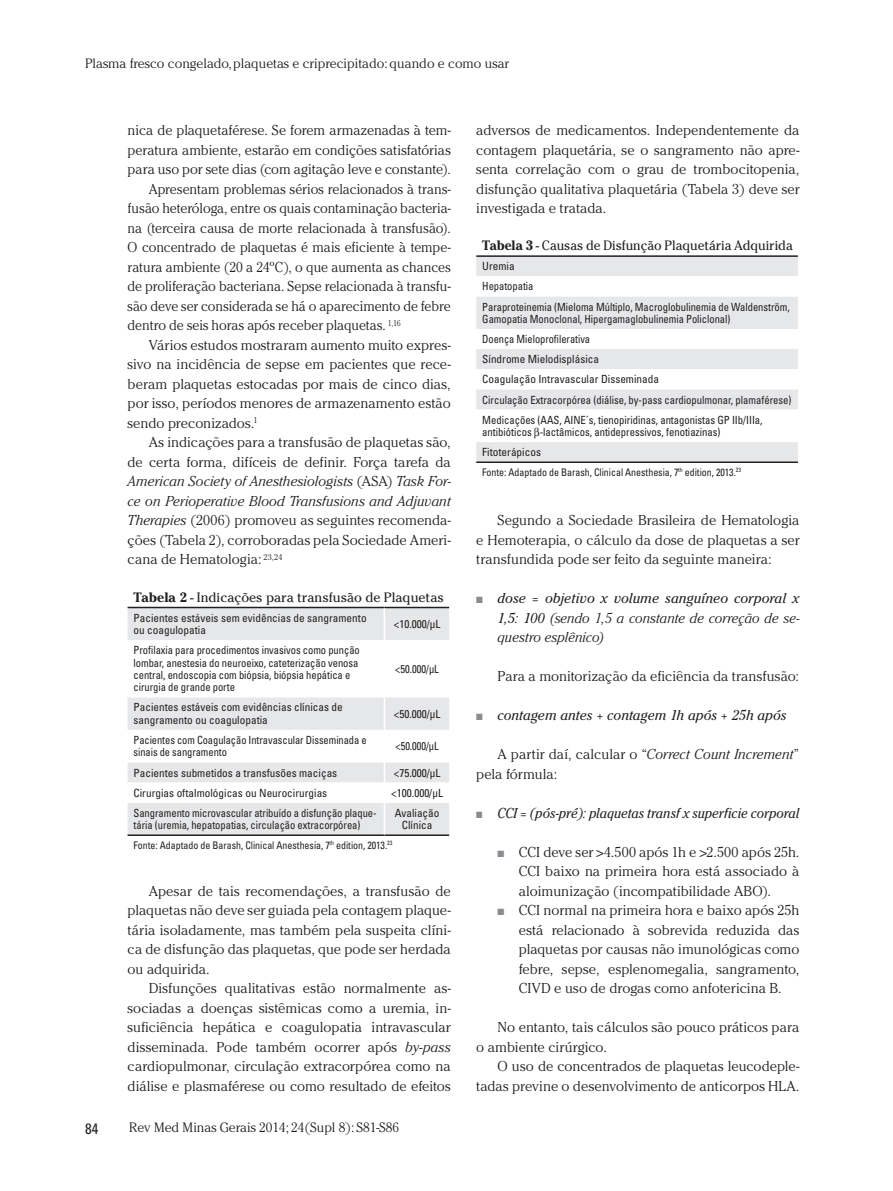
<style>
.page{position:relative;width:893px;height:1191px;background:#fff}
.page>*{position:absolute;margin:0;border:0;box-sizing:border-box;transform-origin:0 0}
.t1{font:condensed 15px "Univers LT Std";color:#231f20}
.t2{font:300 14.25px/19.5px "Cheltenham Std";letter-spacing:-.005em;color:#231f20;text-align:justify}
.t3{font:300 14.25px "Cheltenham Std";letter-spacing:-.005em;color:#231f20;scale:.96 1}
.t4{font:italic 300 14.25px/19.5px "Cheltenham Std";color:#231f20;text-align:justify}
.t5{font:italic 14.25px "Cheltenham Std";color:#231f20;scale:.92 1}
.t6{font:italic 14.25px "Cheltenham Std";color:#231f20}
.t7{font:300 13.5px "Cheltenham Std";color:#231f20}
.t8{font:13.5px "Cheltenham Std";letter-spacing:-.005em;color:#231f20;scale:.96 1}
.t9{font:13.5px "Cheltenham Std";letter-spacing:-.005em;color:#231f20}
.t10{font:condensed 11.25px/20.1px "Univers LT Std";letter-spacing:-.005em;color:#231f20;scale:.94 1}
.t11{font:condensed 11.25px/12.3px "Univers LT Std";letter-spacing:-.005em;color:#231f20}
.t12{font:condensed 11.25px/12.3px "Univers LT Std";letter-spacing:-.005em;color:#231f20;scale:.93 1}
.t13{font:condensed 11.25px/20.1px "Univers LT Std";letter-spacing:-.005em;color:#231f20;scale:.95 1}
.t14{font:condensed 10.5px "Univers LT Std";letter-spacing:-.005em;color:#231f20;scale:.95 1}
.s1{font-style:normal}
.s2{font-style:italic}
.s3{font-weight:700}
.s4{color:#8a8c8f}
.s5{font-weight:400}
</style>
<div class="page">
<div style="left:128px;top:608px;width:321px;height:226px;background:#e6e7e9"></div>
<svg style="left:128px;top:640px;width:321px;height:162px"></svg>
<hr style="left:128px;top:834px;width:256px;height:2px;background:#231f20">
<hr style="left:384px;top:834px;width:65px;height:2px;background:#231f20">
<hr style="left:128px;top:607px;width:256px;height:1px;background:#231f20">
<hr style="left:384px;top:607px;width:65px;height:1px;background:#231f20">
<hr style="left:384px;top:608px;width:1px;height:32px;background:#fff">
<hr style="left:384px;top:640px;width:1px;height:57px;background:#fff">
<hr style="left:384px;top:697px;width:1px;height:33px;background:#fff">
<hr style="left:384px;top:730px;width:1px;height:32px;background:#fff">
<svg style="left:384px;top:762px;width:1px;height:40px"></svg>
<hr style="left:384px;top:802px;width:1px;height:32px;background:#fff">
<div style="left:476px;top:257px;width:322px;height:204px;background:#e6e7e9"></div>
<svg style="left:476px;top:276px;width:322px;height:166px"></svg>
<hr style="left:476px;top:461px;width:322px;height:2px;background:#231f20">
<hr style="left:476px;top:255px;width:322px;height:2px;background:#231f20">
<svg style="left:535px;top:427px;width:4px;height:11px"></svg>
<p class="t7" style="left:85px;top:56px;width:425px">Plasma fresco congelado, plaquetas e criprecipitado: quando e como usar</p>
<p class="t2" style="left:128px;top:120px;width:325px">nica de plaquetaférese. Se forem armazenadas à tem-</p>
<p class="t2" style="left:128px;top:140px;width:325px">peratura ambiente, estarão em condições satisfatórias</p>
<p class="t2" style="left:128px;top:159px;width:325px">para uso por sete dias (com agitação leve e constante).</p>
<p class="t3" style="left:149px;top:180px;width:316px">Apresentam problemas sérios relacionados à trans-</p>
<p class="t3" style="left:128px;top:200px;width:338px">fusão heteróloga, entre os quais contaminação bacteria-</p>
<p class="t3" style="left:128px;top:219px;width:338px">na (terceira causa de morte relacionada à transfusão).</p>
<p class="t3" style="left:128px;top:239px;width:338px">O concentrado de plaquetas é mais eficiente à tempe-</p>
<p class="t3" style="left:128px;top:258px;width:338px">ratura ambiente (20 a 24ºC), o que aumenta as chances</p>
<p class="t3" style="left:128px;top:278px;width:338px">de proliferação bacteriana. Sepse relacionada à transfu-</p>
<p class="t3" style="left:128px;top:297px;width:338px">são deve ser considerada se há o aparecimento de febre</p>
<p class="t3" style="left:128px;top:317px;width:286px">dentro de seis horas após receber plaquetas. <sup>1,16</sup></p>
<p class="t2" style="left:149px;top:335px;width:303px">Vários estudos mostraram aumento muito expres-</p>
<p class="t2" style="left:128px;top:354px;width:325px">sivo na incidência de sepse em pacientes que rece-</p>
<p class="t2" style="left:128px;top:374px;width:325px">beram plaquetas estocadas por mais de cinco dias,</p>
<p class="t2" style="left:128px;top:393px;width:325px">por isso, períodos menores de armazenamento estão</p>
<p class="t2" style="left:128px;top:413px;width:132px">sendo preconizados.<sup>1</sup></p>
<p class="t2" style="left:149px;top:432px;width:303px">As indicações para a transfusão de plaquetas são,</p>
<p class="t2" style="left:128px;top:452px;width:325px">de certa forma, difíceis de definir. Força tarefa da</p>
<p class="t4" style="left:128px;top:471px;width:325px">American Society of Anesthesiologists <span class="s1">(ASA)</span> Task For-</p>
<p class="t4" style="left:128px;top:491px;width:325px">ce on Perioperative Blood Transfusions and Adjuvant</p>
<p class="t2" style="left:128px;top:510px;width:325px"><span class="s2">Therapies</span> (2006) promoveu as seguintes recomenda-</p>
<p class="t2" style="left:128px;top:530px;width:325px">ções (Tabela 2), corroboradas pela Sociedade Ameri-</p>
<p class="t2" style="left:128px;top:549px;width:156px">cana de Hematologia: <sup>23,24</sup></p>
<p class="t9" style="left:134px;top:589px;width:312px"><span class="s3">Tabela 2</span> - Indicações para transfusão de Plaquetas</p>
<p class="t11" style="left:134px;top:611px;width:235px">Pacientes estáveis sem evidências de sangramento ou coagulopatia</p>
<p class="t11" style="left:394px;top:617px;width:48px">&lt;10.000/µL</p>
<p class="t10" style="left:134px;top:644px;width:242px;line-height:12.3px">Profilaxia para procedimentos invasivos como punção lombar, anestesia do neuroeixo, cateterização venosa central, endoscopia com biópsia, biópsia hepática e cirurgia de grande porte</p>
<p class="t10" style="left:395px;top:658px;width:48px">&lt;50.000/µL</p>
<p class="t11" style="left:134px;top:701px;width:211px">Pacientes estáveis com evidências clínicas de sangramento ou coagulopatia</p>
<p class="t11" style="left:394px;top:707px;width:48px">&lt;50.000/µL</p>
<p class="t12" style="left:134px;top:733px;width:252px">Pacientes com Coagulação Intravascular Disseminada e sinais de sangramento</p>
<p class="t12" style="left:396px;top:740px;width:48px">&lt;50.000/µL</p>
<p class="t11" style="left:134px;top:766px;width:205px">Pacientes submetidos a transfusões maciças</p>
<p class="t11" style="left:394px;top:766px;width:48px">&lt;75.000/µL</p>
<p class="t11" style="left:134px;top:786px;width:195px">Cirurgias oftalmológicas ou Neurocirurgias</p>
<p class="t11" style="left:391px;top:786px;width:53px">&lt;100.000/µL</p>
<p class="t10" style="left:134px;top:806px;width:260px;line-height:12.3px">Sangramento microvascular atribuído a disfunção plaque&shy;tária (uremia, hepatopatias, circulação extracorpórea)</p>
<p class="t11" style="left:395px;top:806px;width:46px;text-align:center">Avaliação<br>Clínica</p>
<p class="t14" style="left:134px;top:838px;width:274px">Fonte: Adaptado de Barash, Clinical Anesthesia, 7<sup>th</sup> edition, 2013.<sup>23</sup></p>
<p class="t2" style="left:128px;top:881px;width:325px;text-indent:21px">Apesar de tais recomendações, a transfusão de plaquetas não deve ser guiada pela contagem plaque&shy;tária isoladamente, mas também pela suspeita clíni&shy;ca de disfunção das plaquetas, que pode ser herdada ou adquirida.</p>
<p class="t2" style="left:128px;top:978px;width:325px;text-indent:21px">Disfunções qualitativas estão normalmente as&shy;sociadas a doenças sistêmicas como a uremia, in&shy;suficiência hepática e coagulopatia intravascular disseminada. Pode também ocorrer após <span class="s2">by-pass </span>cardiopulmonar, circulação extracorpórea como na diálise e plasmaférese ou como resultado de efeitos</p>
<p class="t1" style="left:85px;top:1119px;width:15px">84</p>
<p class="t7" style="left:129px;top:1120px;width:271px">Rev Med Minas Gerais 2014; 24(Supl 8): S81-S86</p>
<p class="t2" style="left:476px;top:120px;width:325px">adversos de medicamentos. Independentemente da contagem plaquetária, se o sangramento não apre&shy;senta correlação com o grau de trombocitopenia, disfunção qualitativa plaquetária (Tabela 3) deve ser investigada e tratada.</p>
<p class="t8" style="left:482px;top:237px;width:325px"><span class="s3">Tabela 3</span> - Causas de Disfunção Plaquetária Adquirida</p>
<p class="t11" style="left:482px;top:256px;width:309px;line-height:20.1px">Uremia<br>Hepatopatia<br>Paraproteinemia (Mieloma Múltiplo, Macroglobulinemia de Waldenström,</p>
<p class="t10" style="left:482px;top:309px;width:330px">Gamopatia Monoclonal, Hipergamaglobulinemia Policlonal)<br>Doença Mieloprofilerativa<br>Síndrome Mielodisplásica<br>Coagulação Intravascular Disseminada<br>Circulação Extracorpórea (diálise, by-pass cardiopulmonar, plamaférese)<br>Medicações (AAS, AINE´s, tienopiridinas, antagonistas GP IIb/IIIa,</p>
<p class="t13" style="left:482px;top:422px;width:252px">antibióticos -lactâmicos, antidepressivos, fenotiazinas)<br>Fitoterápicos</p>
<p class="t14" style="left:482px;top:465px;width:274px">Fonte: Adaptado de Barash, Clinical Anesthesia, 7<sup>th</sup> edition, 2013.<sup>23</sup></p>
<p class="t2" style="left:476px;top:510px;width:325px;text-indent:21px">Segundo a Sociedade Brasileira de Hematologia e Hemoterapia, o cálculo da dose de plaquetas a ser transfundida pode ser feito da seguinte maneira:</p>
<p class="t4" style="left:497px;top:589px;width:304px;text-indent:-21px"><span class="s4">■</span> <span class="s5">dose = objetivo x volume sanguíneo corporal x 1,5: 100</span> (sendo 1,5 a constante de correção de se&shy;questro esplênico)</p>
<p class="t2" style="left:497px;top:666px;width:303px">Para a monitorização da eficiência da transfusão:</p>
<p class="t6" style="left:476px;top:707px;width:312px"><span class="s4">■</span> contagem antes + contagem 1h após + 25h após</p>
<p class="t2" style="left:476px;top:744px;width:325px;text-indent:21px">A partir daí, calcular o “<span class="s2">Correct Count Increment</span>” pela fórmula:</p>
<p class="t5" style="left:476px;top:804px;width:353px"><span class="s4">■</span> CCI = (pós-pré): plaquetas transf x superficie corporal</p>
<p class="t2" style="left:519px;top:842px;width:282px;text-indent:-21px"><span class="s4">■</span> CCI deve ser &gt;4.500 após 1h e &gt;2.500 após 25h.<br>CCI baixo na primeira hora está associado à aloimunização (incompatibilidade ABO).</p>
<p class="t2" style="left:519px;top:900px;width:282px;text-indent:-21px"><span class="s4">■</span> CCI normal na primeira hora e baixo após 25h está relacionado à sobrevida reduzida das plaquetas por causas não imunológicas como febre, sepse, esplenomegalia, sangramento, CIVD e uso de drogas como anfotericina B.</p>
<p class="t2" style="left:476px;top:1017px;width:325px;text-indent:21px">No entanto, tais cálculos são pouco práticos para o ambiente cirúrgico.</p>
<p class="t2" style="left:476px;top:1056px;width:325px;text-align:right">O uso de concentrados de plaquetas leucodeple&shy;tadas previne o desenvolvimento de anticorpos HLA.</p>
</div>
